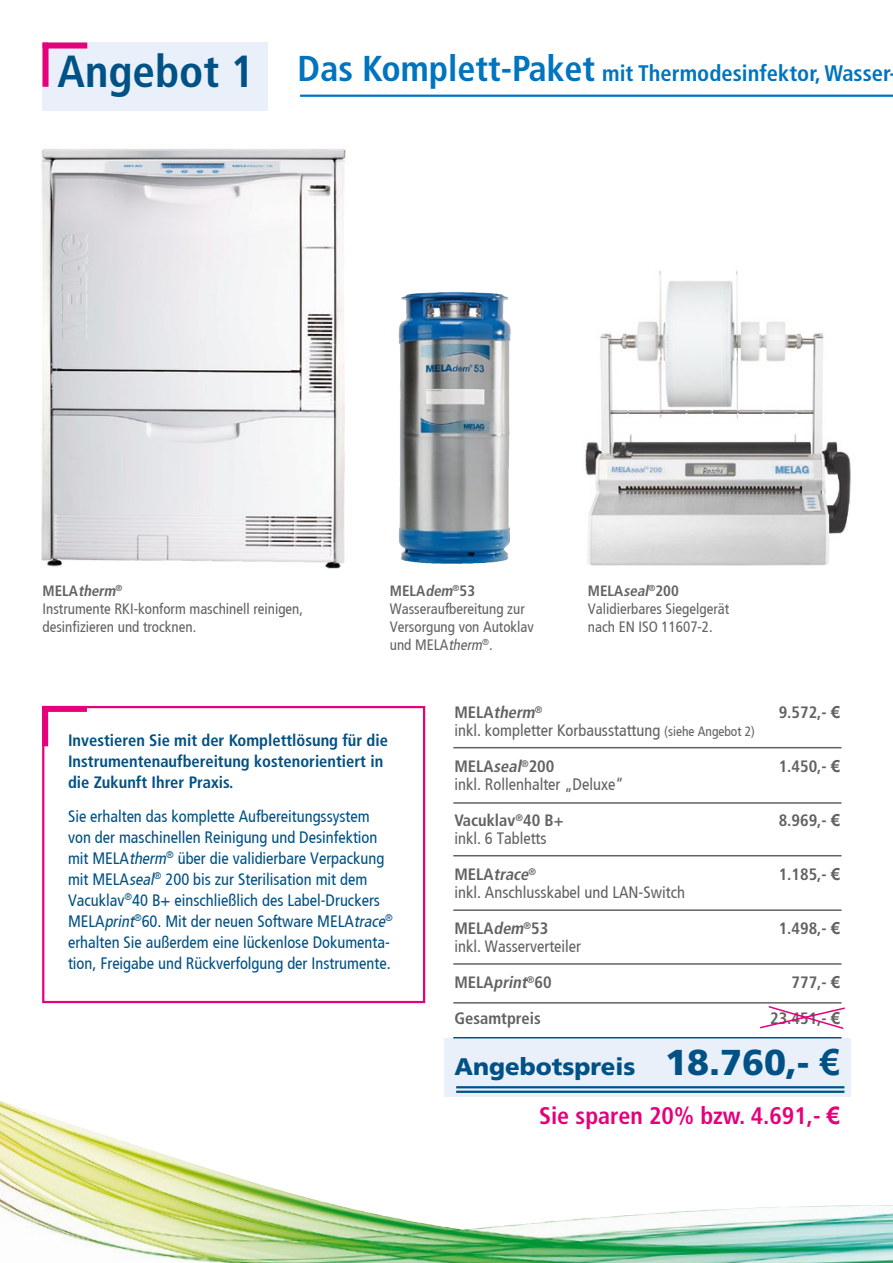
<style>
.page{position:relative;width:893px;height:1263px;background:#fff}
.page>*{position:absolute;margin:0;border:0;box-sizing:border-box;transform-origin:0 0}
.t1{font:700 condensed 24px/48.6px "Frutiger";color:#e5007c;text-align:right}
.t2{font:700 condensed 22.5px "Frutiger";color:#0074be}
.t3{font:condensed 16.5px/21px "Frutiger";color:#005185}
.t4{font:condensed 16.5px/36px "Frutiger";color:#626261}
.t5{font:700 condensed 16.5px/21px "Frutiger";color:#005185}
.t6{font:700 condensed 16.5px "Frutiger";color:#626261}
.t7{font:italic 700 condensed 16.5px "Frutiger";color:#626261}
.t8{font:condensed 15px/18px "Frutiger";color:#626261}
.s1{font-size:45px;color:#005185}
.s2{font-size:36px}
.s3{font-weight:700}
.s4{font-weight:700;font-style:italic}
.s5{font-style:italic}
.s6{font-style:normal}
.s7{font-family:"Arial";font-stretch:normal}
.s8{font-size:13.5px}
.s9{font-weight:900;font-stretch:normal;color:#005185}
.s10{font-weight:900;font-stretch:normal;font-size:36px;color:#005185}
.s11{font-family:"Arial";font-stretch:normal;font-size:36px;color:#005185}
</style>
<div class="page">
<img style="left:0;top:1101px;width:893px;height:162px">
<img style="left:398px;top:292px;width:113px;height:272px">
<div style="left:43px;top:43px;width:225px;height:68px;background:#e9f0fa"></div>
<div style="left:43px;top:43px;width:44px;height:6px;background:#e5007c"></div>
<div style="left:43px;top:43px;width:6px;height:44px;background:#e5007c"></div>
<div style="left:444px;top:1039px;width:406px;height:58px;background:#e9f0fa"></div>
<hr style="left:453px;top:747px;width:388px;height:1px;background:#626261">
<hr style="left:453px;top:802px;width:388px;height:2px;background:#626261">
<hr style="left:453px;top:855px;width:388px;height:1px;background:#626261">
<hr style="left:453px;top:909px;width:388px;height:2px;background:#626261">
<hr style="left:453px;top:963px;width:388px;height:2px;background:#626261">
<hr style="left:453px;top:1002px;width:388px;height:1px;background:#626261">
<hr style="left:453px;top:1037px;width:388px;height:1px;background:#005185">
<hr style="left:456px;top:1091px;width:388px;height:2px;background:#005185">
<hr style="left:456px;top:1086px;width:388px;height:2px;background:#005185">
<svg style="left:760px;top:1006px;width:85px;height:23px"></svg>
<div style="left:42px;top:706px;width:383px;height:297px;border:2px solid #e5007c"></div>
<div style="left:42px;top:706px;width:45px;height:6px;background:#e5007c"></div>
<div style="left:42px;top:706px;width:6px;height:40px;background:#e5007c"></div>
<img style="left:41px;top:149px;width:305px;height:420px">
<img style="left:585px;top:270px;width:266px;height:296px">
<hr style="left:300px;top:95px;width:593px;height:2px;background:#0074be">
<h2 class="t2" style="left:58px;top:60px;width:840px"><span class="s1">Angebot 1</span> <span class="s2">Das Komplett-Paket</span> mit Thermodesinfektor, Wasser-</h2>
<p class="t8" style="left:43px;top:582px;width:262px"><span class="s3">M E LA</span><span class="s4">therm</span><sup>®<br></sup>Instrumente RKI-konform maschinell reinigen, desinfizieren und trocknen.</p>
<p class="t8" style="left:390px;top:582px;width:146px"><span class="s3">MELA</span><span class="s4">dem</span><sup>®</sup><span class="s3">53<br></span>Wasseraufbereitung zur<br>Versorgung von Autoklav und MELA<span class="s5">therm</span><sup>®</sup>.</p>
<p class="t8" style="left:588px;top:582px;width:143px"><span class="s3">MELA</span><span class="s4">seal</span><sup>®</sup><span class="s3">200<br></span>Validierbares Siegelgerät nach EN ISO 11607-2.</p>
<p class="t5" style="left:68px;top:730px;width:321px">Investieren Sie mit der Komplettlösung für die<br>Instrumentenaufbereitung kostenorientiert in die Zukunft Ihrer Praxis.</p>
<p class="t3" style="left:68px;top:806px;width:326px">Sie erhalten das komplette Aufbereitungssystem von der maschinellen Reinigung und Desinfektion mit MELA<span class="s5">therm</span><sup>®</sup> über die validierbare Verpackung mit MELA<span class="s5">seal</span><sup>®</sup> 200 bis zur Sterilisation mit dem Vacuklav<sup>®</sup>40 B+ einschließlich des Label-Druckers MELA<span class="s5">print</span><sup>®</sup>60. Mit der neuen Software MELA<span class="s5">trace</span><sup>® </sup>erhalten Sie außerdem eine lückenlose Dokumenta&shy;tion, Freigabe und Rückverfolgung der Instrumente.</p>
<p class="t7" style="left:454px;top:703px;width:90px"><span class="s6">M E LA</span>therm<sup>®</sup></p>
<p class="t6" style="left:779px;top:703px;width:63px">9.572,- <span class="s7">€</span></p>
<p class="t4" style="left:454px;top:713px;width:302px">inkl. kompletter Korbausstattung <span class="s8">(siehe Angebot 2)<br></span><span class="s3">MELA</span><span class="s4">seal</span><sup>®</sup><span class="s3">200</span></p>
<p class="t6" style="left:779px;top:757px;width:63px">1.450,- <span class="s7">€</span></p>
<p class="t4" style="left:454px;top:767px;width:171px">inkl. Rollenhalter „Deluxe“<br><span class="s3">Vacuklav</span><sup>®</sup><span class="s3">40 B+</span></p>
<p class="t4" style="left:454px;top:821px;width:94px">inkl. 6 Tabletts<br><span class="s3">M E LA</span><span class="s4">trace</span><sup>®</sup></p>
<p class="t4" style="left:454px;top:875px;width:232px">inkl. Anschlusskabel und LAN-Switch<br><span class="s3">MELA</span><span class="s4">dem</span><sup>®</sup><span class="s3">53</span></p>
<p class="t4" style="left:454px;top:929px;width:128px">inkl. Wasserverteiler<br><span class="s3">MELA</span><span class="s4">print</span><sup>®</sup><span class="s3">60</span></p>
<p class="t6" style="left:779px;top:811px;width:63px">8.969,- <span class="s7">€</span></p>
<p class="t6" style="left:779px;top:865px;width:63px">1.185,- <span class="s7">€</span></p>
<p class="t6" style="left:779px;top:919px;width:63px">1.498,- <span class="s7">€</span></p>
<p class="t6" style="left:791px;top:973px;width:50px">777,- <span class="s7">€</span></p>
<p class="t6" style="left:454px;top:1009px;width:88px">Gesamtpreis</p>
<p class="t6" style="left:770px;top:1009px;width:72px">23.451,- <span class="s7">€</span></p>
<h1 class="t1" style="left:454px;top:1043px;width:387px"><span class="s9">Angebotspreis</span> <span class="s10">18.760,-</span> <span class="s11">€<br></span>Sie sparen 20% bzw. 4.691,- <span class="s7">€</span></h1>
</div>
